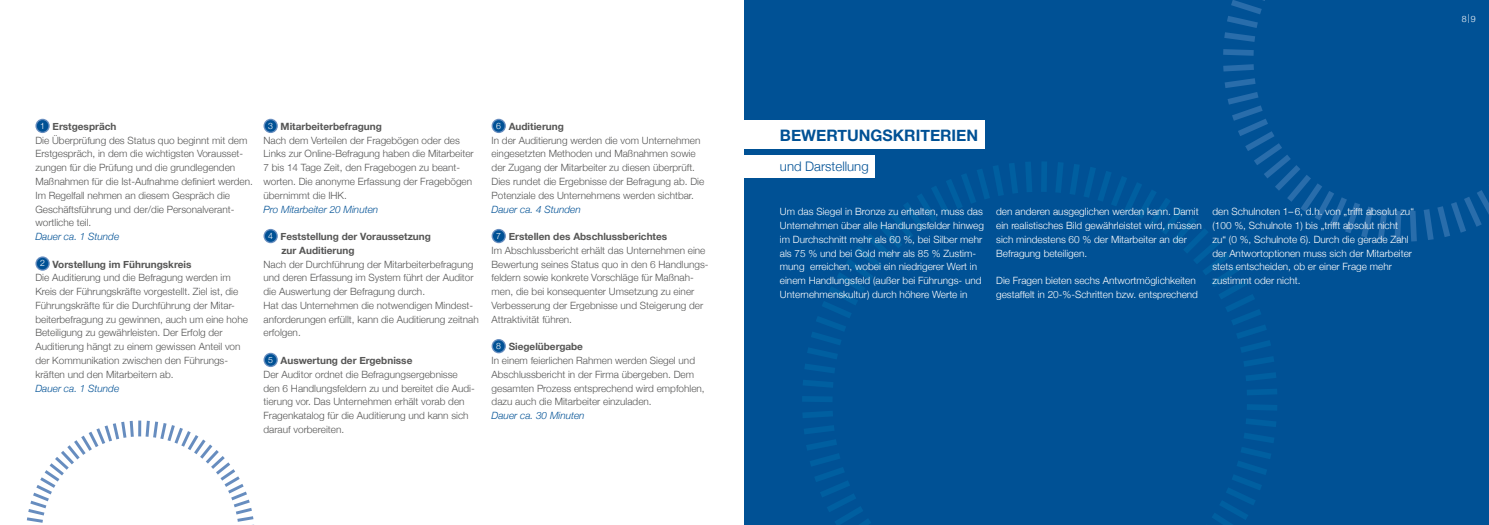
<style>
.page{position:relative;width:1489px;height:525px;background:#fff}
.page>*{position:absolute;margin:0;border:0;box-sizing:border-box;transform-origin:0 0}
.t1{font:700 15.75px "Helvetica Neue";color:#005195}
.t2{font:300 13.12px "Helvetica Neue";color:#005195}
.t3{font:300 10px/13.8px "Helvetica Neue";color:#565655}
.t4{font:300 10px/13.8px "Helvetica Neue";color:#fff}
.t5{font:italic 300 10px "Helvetica Neue";color:#005195}
.t6{font:700 10px/13.8px "Helvetica Neue";color:#565655}
.t7{font:300 8.75px "Helvetica Neue";color:#fff}
.s1{font-size:8.75px;color:#fff}
.s2{font-weight:700}
.s3{font-weight:300;font-size:8.75px;color:#fff}
</style>
<div class="page">
<svg style="left:35px;top:119px;width:15px;height:14px"></svg>
<div style="left:37px;top:120px;width:11px;height:12px;background:#005195;border-radius:50%"></div>
<svg style="left:35px;top:256px;width:15px;height:14px"></svg>
<div style="left:37px;top:258px;width:11px;height:11px;background:#005195;border-radius:50%"></div>
<svg style="left:263px;top:119px;width:15px;height:14px"></svg>
<div style="left:265px;top:120px;width:11px;height:12px;background:#005195;border-radius:50%"></div>
<svg style="left:263px;top:229px;width:15px;height:14px"></svg>
<div style="left:265px;top:230px;width:11px;height:12px;background:#005195;border-radius:50%"></div>
<svg style="left:263px;top:352px;width:15px;height:15px"></svg>
<div style="left:265px;top:354px;width:11px;height:11px;background:#005195;border-radius:50%"></div>
<svg style="left:491px;top:119px;width:15px;height:14px"></svg>
<div style="left:493px;top:120px;width:11px;height:12px;background:#005195;border-radius:50%"></div>
<svg style="left:491px;top:229px;width:15px;height:14px"></svg>
<div style="left:493px;top:230px;width:11px;height:12px;background:#005195;border-radius:50%"></div>
<svg style="left:491px;top:339px;width:15px;height:14px"></svg>
<div style="left:493px;top:340px;width:11px;height:12px;background:#005195;border-radius:50%"></div>
<div style="left:744px;top:0;width:744px;height:524px;background:#005195"></div>
<svg style="left:1223px;top:0;width:265px;height:241px"></svg>
<svg style="left:802px;top:161px;width:475px;height:363px"></svg>
<div style="left:744px;top:120px;width:240px;height:28px;background:#fff"></div>
<div style="left:744px;top:155px;width:130px;height:23px;background:#fff"></div>
<svg style="left:27px;top:420px;width:227px;height:103px"></svg>
<p class="t3" style="left:35px;top:119px;width:219px;text-indent:5px"><span class="s1">1</span> <span class="s2">Erstgespräch<br></span>Die Überprüfung des Status quo beginnt mit dem Erstgespräch, in dem die wichtigsten Vorausset&shy;zungen für die Prüfung und die grundlegenden Maßnahmen für die Ist-Aufnahme definiert werden.<br>Im Regelfall nehmen an diesem Gespräch die Geschäftsführung und der/die Personalverant&shy;wortliche teil.</p>
<p class="t5" style="left:35px;top:228px;width:85px">Dauer ca. 1 Stunde</p>
<p class="t3" style="left:35px;top:256px;width:214px;text-indent:5px"><span class="s1">2</span> <span class="s2">Vorstellung im Führungskreis<br></span>Die Auditierung und die Befragung werden im Kreis der Führungskräfte vorgestellt. Ziel ist, die Führungskräfte für die Durchführung der Mitar&shy;beiterbefragung zu gewinnen, auch um eine hohe Beteiligung zu gewährleisten. Der Erfolg der Auditierung hängt zu einem gewissen Anteil von der Kommunikation zwischen den Führungs&shy;kräften und den Mitarbeitern ab.</p>
<p class="t5" style="left:35px;top:380px;width:85px">Dauer ca. 1 Stunde</p>
<p class="t3" style="left:263px;top:119px;width:212px;text-indent:5px"><span class="s1">3</span> <span class="s2">Mitarbeiterbefragung<br></span>Nach dem Verteilen der Fragebögen oder des Links zur Online-Befragung haben die Mitarbeiter 7 bis 14 Tage Zeit, den Fragebogen zu beant&shy;worten. Die anonyme Erfassung der Fragebögen übernimmt die IHK.</p>
<p class="t5" style="left:263px;top:201px;width:116px">Pro Mitarbeiter 20 Minuten</p>
<p class="t6" style="left:281px;top:229px;width:151px;text-indent:-13px"><span class="s3">4</span> Feststellung der Voraussetzung zur Auditierung</p>
<p class="t3" style="left:263px;top:256px;width:217px">Nach der Durchführung der Mitarbeiterbefragung und deren Erfassung im System führt der Auditor die Auswertung der Befragung durch.<br>Hat das Unternehmen die notwendigen Mindest&shy;anforderungen erfüllt, kann die Auditierung zeitnah erfolgen.</p>
<p class="t3" style="left:263px;top:353px;width:213px;text-indent:5px"><span class="s1">5</span> <span class="s2">Auswertung der Ergebnisse<br></span>Der Auditor ordnet die Befragungsergebnisse den 6 Handlungsfeldern zu und bereitet die Audi&shy;tierung vor. Das Unternehmen erhält vorab den Fragenkatalog für die Auditierung und kann sich darauf vorbereiten.</p>
<p class="t3" style="left:491px;top:119px;width:214px;text-indent:5px"><span class="s1">6</span> <span class="s2">Auditierung<br></span>In der Auditierung werden die vom Unternehmen eingesetzten Methoden und Maßnahmen sowie der Zugang der Mitarbeiter zu diesen überprüft.<br>Dies rundet die Ergebnisse der Befragung ab. Die Potenziale des Unternehmens werden sichtbar.</p>
<p class="t5" style="left:491px;top:201px;width:91px">Dauer ca. 4 Stunden</p>
<p class="t3" style="left:491px;top:229px;width:218px;text-indent:5px"><span class="s1">7</span> <span class="s2">Erstellen des Abschlussberichtes<br></span>Im Abschlussbericht erhält das Unternehmen eine Bewertung seines Status quo in den 6 Handlungs&shy;feldern sowie konkrete Vorschläge für Maßnah&shy;men, die bei konsequenter Umsetzung zu einer Verbesserung der Ergebnisse und Steigerung der Attraktivität führen.</p>
<p class="t3" style="left:491px;top:339px;width:215px;text-indent:5px"><span class="s1">8</span> <span class="s2">Siegelübergabe<br></span>In einem feierlichen Rahmen werden Siegel und Abschlussbericht in der Firma übergeben. Dem gesamten Prozess entsprechend wird empfohlen, dazu auch die Mitarbeiter einzuladen.</p>
<p class="t5" style="left:491px;top:407px;width:95px">Dauer ca. 30 Minuten</p>
<h1 class="t1" style="left:780px;top:121px;width:200px">BEWERTUNGSKRITERIEN</h1>
<h2 class="t2" style="left:780px;top:156px;width:90px">und Darstellung</h2>
<p class="t4" style="left:780px;top:204px;width:205px">Um das Siegel in Bronze zu erhalten, muss das Unternehmen über alle Handlungsfelder hinweg im Durchschnitt mehr als 60 %, bei Silber mehr als 75 % und bei Gold mehr als 85 % Zustim&shy;mung erreichen, wobei ein niedrigerer Wert in einem Handlungsfeld (außer bei Führungs- und Unternehmenskultur) durch höhere Werte in</p>
<p class="t4" style="left:996px;top:204px;width:207px">den anderen ausgeglichen werden kann. Damit ein realistisches Bild gewährleistet wird, müssen sich mindestens 60 % der Mitarbeiter an der Befragung beteiligen.</p>
<p class="t4" style="left:996px;top:273px;width:203px">Die Fragen bieten sechs Antwortmöglichkeiten gestaffelt in 20-%-Schritten bzw. entsprechend</p>
<p class="t4" style="left:1212px;top:204px;width:203px">den Schulnoten 1– 6, d.h. von „trifft absolut zu“ (100 %, Schulnote 1) bis „trifft absolut nicht zu“ (0 %, Schulnote 6). Durch die gerade Zahl der Antwortoptionen muss sich der Mitarbeiter stets entscheiden, ob er einer Frage mehr zustimmt oder nicht.</p>
<p class="t7" style="left:1461px;top:12px;width:15px">8 | 9</p>
</div>
